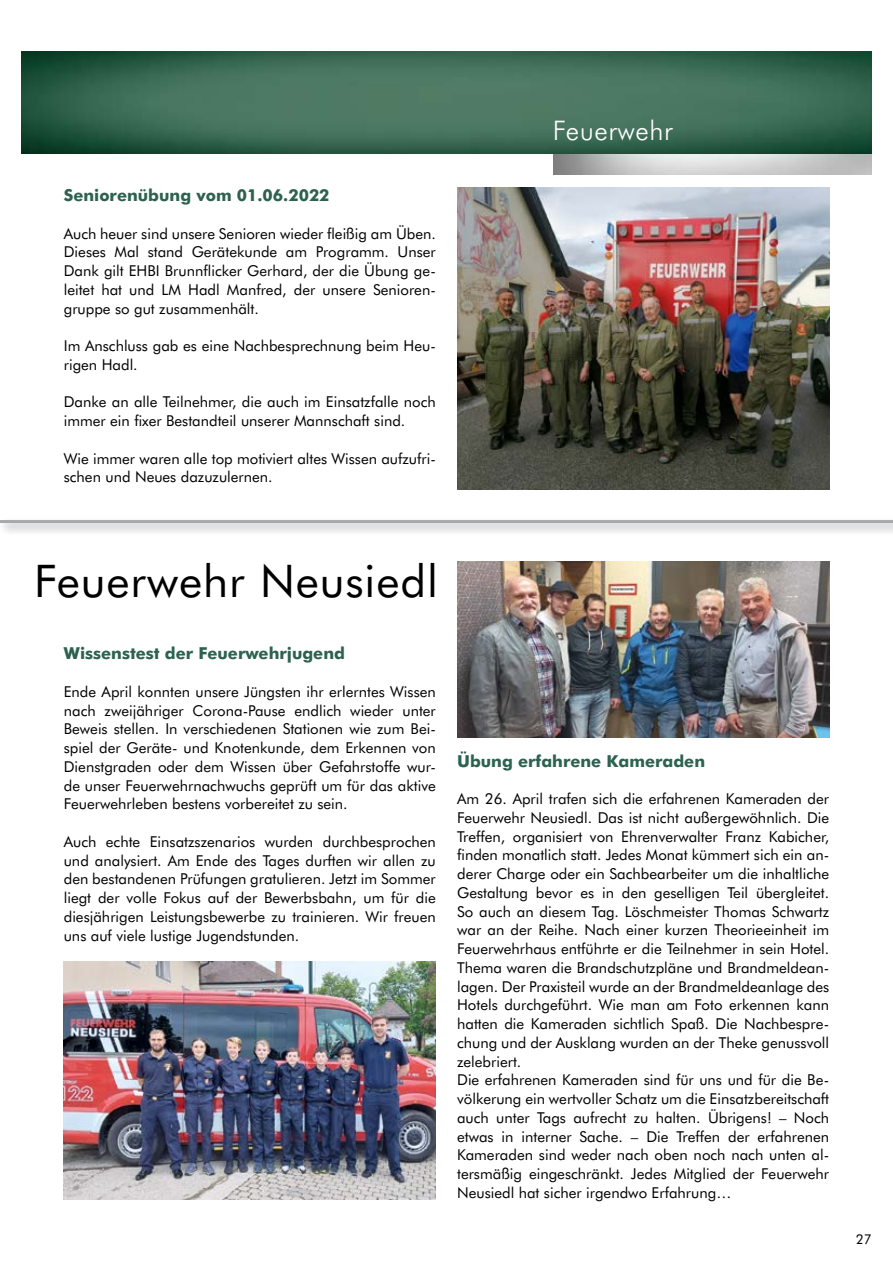
<style>
.page{position:relative;width:893px;height:1263px;background:#fff}
.page>*{position:absolute;margin:0;border:0;box-sizing:border-box;transform-origin:0 0}
.t1{font:45px "Futura BT";letter-spacing:.02em;color:#000}
.t2{font:300 27px "Futura BT";letter-spacing:.02em;color:#fff}
.t3{font:700 16.5px "Futura BT";color:#2c624f}
.t4{font:15px/18.8px "Futura BT";color:#000}
.t5{font:13.5px "Futura BT";color:#000}
</style>
<div class="page">
<img style="left:553px;top:153px;width:319px;height:21px">
<img style="left:21px;top:51px;width:851px;height:102px">
<img style="left:457px;top:187px;width:372px;height:302px">
<div style="left:0;top:516px;width:893px;height:20px;background:#000;opacity:.4"></div>
<hr style="left:0;top:520px;width:893px;height:3px;background:#a7a9ac">
<img style="left:64px;top:961px;width:372px;height:238px">
<img style="left:457px;top:561px;width:372px;height:176px">
<p class="t3" style="left:64px;top:185px;width:267px">Seniorenübung vom 01.06.2022</p>
<p class="t4" style="left:64px;top:224px;width:374px;text-align:justify">Auch heuer sind unsere Senioren wieder fleißig am Üben.<br>Dieses Mal stand Gerätekunde am Programm. Unser Dank gilt EHBI Brunnflicker Gerhard, der die Übung ge&shy;leitet hat und LM Hadl Manfred, der unsere Senioren&shy;gruppe so gut zusammenhält.</p>
<p class="t4" style="left:64px;top:336px;width:374px">Im Anschluss gab es eine Nachbesprechnung beim Heu&shy;rigen Hadl.</p>
<p class="t4" style="left:64px;top:392px;width:374px">Danke an alle Teilnehmer, die auch im Einsatzfalle noch immer ein fixer Bestandteil unserer Mannschaft sind.</p>
<p class="t4" style="left:64px;top:449px;width:374px">Wie immer waren alle top motiviert altes Wissen aufzufri&shy;schen und Neues dazuzulernen.</p>
<h2 class="t2" style="left:553px;top:114px;width:121px">Feuerwehr</h2>
<h1 class="t1" style="left:34px;top:553px;width:405px">Feuerwehr Neusiedl</h1>
<p class="t3" style="left:64px;top:643px;width:283px">Wissenstest der Feuerwehrjugend</p>
<p class="t4" style="left:64px;top:682px;width:374px;text-align:justify">Ende April konnten unsere Jüngsten ihr erlerntes Wissen nach zweijähriger Corona-Pause endlich wieder unter Beweis stellen. In verschiedenen Stationen wie zum Bei&shy;spiel der Geräte- und Knotenkunde, dem Erkennen von Dienstgraden oder dem Wissen über Gefahrstoffe wur&shy;de unser Feuerwehrnachwuchs geprüft um für das aktive Feuerwehrleben bestens vorbereitet zu sein.</p>
<p class="t4" style="left:64px;top:832px;width:374px;text-align:justify">Auch echte Einsatzszenarios wurden durchbesprochen und analysiert. Am Ende des Tages durften wir allen zu den bestandenen Prüfungen gratulieren. Jetzt im Sommer liegt der volle Fokus auf der Bewerbsbahn, um für die diesjährigen Leistungsbewerbe zu trainieren. Wir freuen uns auf viele lustige Jugendstunden.</p>
<p class="t3" style="left:457px;top:751px;width:249px">Übung erfahrene Kameraden</p>
<p class="t4" style="left:457px;top:789px;width:374px">Am 26. April trafen sich die erfahrenen Kameraden der Feuerwehr Neusiedl. Das ist nicht außergewöhnlich. Die Treffen, organisiert von Ehrenverwalter Franz Kabicher, finden monatlich statt. Jedes Monat kümmert sich ein an&shy;derer Charge oder ein Sachbearbeiter um die inhaltliche Gestaltung bevor es in den geselligen Teil übergleitet.<br>So auch an diesem Tag. Löschmeister Thomas Schwartz war an der Reihe. Nach einer kurzen Theorieeinheit im Feuerwehrhaus entführte er die Teilnehmer in sein Hotel.<br>Thema waren die Brandschutzpläne und Brandmeldean&shy;lagen. Der Praxisteil wurde an der Brandmeldeanlage des Hotels durchgeführt. Wie man am Foto erkennen kann hatten die Kameraden sichtlich Spaß. Die Nachbespre&shy;chung und der Ausklang wurden an der Theke genussvoll zelebriert.<br>Die erfahrenen Kameraden sind für uns und für die Be&shy;völkerung ein wertvoller Schatz um die Einsatzbereitschaft auch unter Tags aufrecht zu halten. Übrigens! – Noch etwas in interner Sache. – Die Treffen der erfahrenen Kameraden sind weder nach oben noch nach unten al&shy;tersmäßig eingeschränkt. Jedes Mitglied der Feuerwehr Neusiedl hat sicher irgendwo Erfahrung…</p>
<p class="t5" style="left:856px;top:1230px;width:17px">27</p>
</div>
